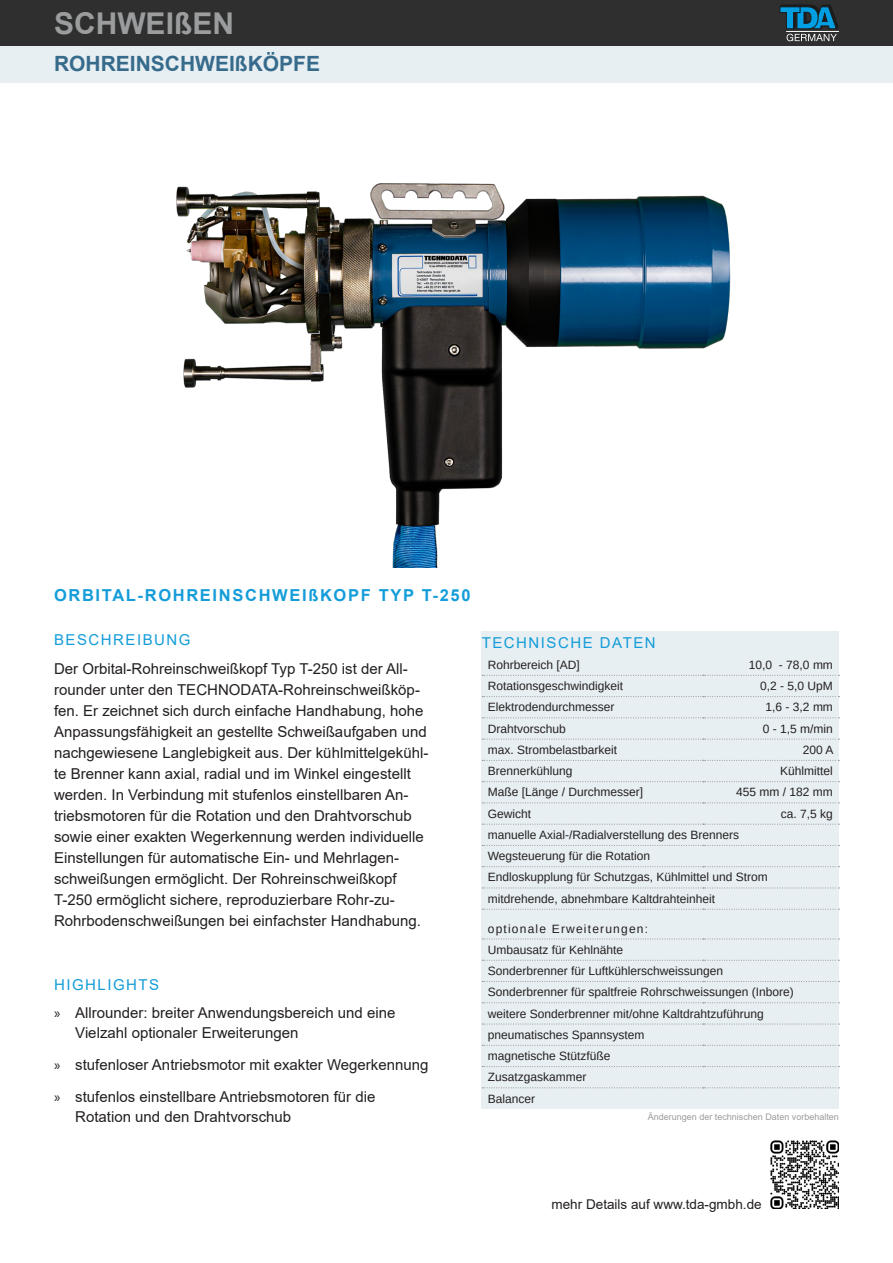
<style>
.page{position:relative;width:893px;height:1263px;background:#fff}
.page>*{position:absolute;margin:0;border:0;box-sizing:border-box;transform-origin:0 0}
.Überschrift_1{font:700 30px "Arial";color:#9a9c9e}
.Absatzformat_Techn__Details{font:700 21px "Arial";color:#376b8c}
.t1{font:700 16.5px "Arial";letter-spacing:.1em;color:#149dd9}
.t2{font:15px/21px "Arial";color:#231f20}
.Absatzformat_1{font:15px "Arial";letter-spacing:.1em;color:#149dd9}
.Normal_body{font:15px "Arial";letter-spacing:.1em;color:#149dd9}
.t3{font:13.5px "Arial";color:#231f20}
.t4{font:12px "Arimo";color:#231f20}
.t5{font:12px "Arimo";letter-spacing:.1em;color:#231f20}
.Absatzformat_Techn__Details-2{font:9px "Arial";color:#9a9c9e}
.s1{font-family:"Myriad Pro"}
</style>
<div class="page">
<img style="left:770px;top:1140px;width:69px;height:69px">
<div style="left:482px;top:631px;width:357px;height:478px;background:#e8eff2"></div>
<svg style="left:482px;top:675px;width:357px;height:1px"></svg>
<svg style="left:482px;top:696px;width:357px;height:1px"></svg>
<svg style="left:482px;top:717px;width:357px;height:1px"></svg>
<svg style="left:482px;top:738px;width:357px;height:2px"></svg>
<svg style="left:482px;top:760px;width:357px;height:1px"></svg>
<svg style="left:482px;top:781px;width:357px;height:1px"></svg>
<svg style="left:482px;top:802px;width:357px;height:1px"></svg>
<svg style="left:482px;top:824px;width:357px;height:1px"></svg>
<svg style="left:482px;top:845px;width:357px;height:1px"></svg>
<svg style="left:482px;top:866px;width:357px;height:1px"></svg>
<svg style="left:482px;top:887px;width:357px;height:1px"></svg>
<svg style="left:482px;top:909px;width:357px;height:1px"></svg>
<svg style="left:482px;top:938px;width:357px;height:1px"></svg>
<svg style="left:482px;top:960px;width:357px;height:1px"></svg>
<svg style="left:482px;top:981px;width:357px;height:1px"></svg>
<svg style="left:482px;top:1002px;width:357px;height:1px"></svg>
<svg style="left:482px;top:1023px;width:357px;height:1px"></svg>
<svg style="left:482px;top:1045px;width:357px;height:1px"></svg>
<svg style="left:482px;top:1066px;width:357px;height:1px"></svg>
<svg style="left:482px;top:1087px;width:357px;height:1px"></svg>
<img style="left:176px;top:183px;width:555px;height:385px">
<div style="left:0;top:0;width:893px;height:46px;background:#2e2f2e"></div>
<div style="left:0;top:46px;width:893px;height:37px;background:#e8eff2"></div>
<hr style="left:786px;top:31px;width:53px;height:1px;background:#fff">
<svg style="left:779px;top:5px;width:59px;height:36px"></svg>
<p class="Überschrift_1" style="left:54px;top:2px;width:181px">SCHWEIßEN</p>
<p class="Absatzformat_Techn__Details" style="left:54px;top:49px;width:268px">ROHREINSCHWEIßKÖPFE</p>
<p class="t1" style="left:54px;top:583px;width:418px">ORBITAL-ROHREINSCHWEIßKOPF TYP T-250</p>
<p class="Absatzformat_1" style="left:54px;top:629px;width:138px">BESCHREIBUNG</p>
<p class="t2" style="left:54px;top:658px;width:376px">Der Orbital-Rohreinschweißkopf Typ T-250 ist der All&shy;rounder unter den TECHNODATA-Rohreinschweißköp&shy;fen. Er zeichnet sich durch einfache Handhabung, hohe Anpassungsfähigkeit an gestellte Schweißaufgaben und nachgewiesene Langlebigkeit aus. Der kühlmittelgekühl&shy;te Brenner kann axial, radial und im Winkel eingestellt werden. In Verbindung mit stufenlos einstellbaren An&shy;triebsmotoren für die Rotation und den Drahtvorschub sowie einer exakten Wegerkennung werden individuelle Einstellungen für automatische Ein- und Mehrlagen&shy;schweißungen ermöglicht. Der Rohreinschweißkopf T-250 ermöglicht sichere, reproduzierbare Rohr-zu-Rohrbodenschweißungen bei einfachster Handhabung.</p>
<p class="Normal_body" style="left:54px;top:974px;width:107px">HIGHLIGHTS</p>
<p class="t2" style="left:75px;top:1003px;width:322px;line-height:19.5px;text-indent:-21px"><span class="s1">»</span> Allrounder: breiter Anwendungsbereich und eine<br>Vielzahl optionaler Erweiterungen</p>
<p class="t2" style="left:54px;top:1054px;width:376px"><span class="s1">»</span> stufenloser Antriebsmotor mit exakter Wegerkennung</p>
<p class="t2" style="left:75px;top:1087px;width:302px;line-height:19.5px;text-indent:-21px"><span class="s1">»</span> stufenlos einstellbare Antriebsmotoren für die<br>Rotation und den Drahtvorschub</p>
<p class="Absatzformat_1" style="left:482px;top:632px;width:175px">TECHNISCHE DATEN</p>
<p class="t4" style="left:488px;top:657px;width:94px">Rohrbereich [AD]</p>
<p class="t4" style="left:749px;top:657px;width:86px">10,0 - 78,0 mm</p>
<p class="t4" style="left:488px;top:678px;width:137px">Rotationsgeschwindigkeit</p>
<p class="t4" style="left:760px;top:678px;width:74px">0,2 - 5,0 UpM</p>
<p class="t4" style="left:488px;top:699px;width:128px">Elektrodendurchmesser</p>
<p class="t4" style="left:766px;top:699px;width:69px">1,6 - 3,2 mm</p>
<p class="t4" style="left:488px;top:721px;width:80px">Drahtvorschub</p>
<p class="t4" style="left:763px;top:721px;width:72px">0 - 1,5 m/min</p>
<p class="t4" style="left:488px;top:742px;width:131px">max. Strombelastbarkeit</p>
<p class="t4" style="left:803px;top:742px;width:32px">200 A</p>
<p class="t4" style="left:488px;top:763px;width:86px">Brennerkühlung</p>
<p class="t4" style="left:780px;top:763px;width:54px">Kühlmittel</p>
<p class="t4" style="left:488px;top:785px;width:157px">Maße [Länge / Durchmesser]</p>
<p class="t4" style="left:736px;top:785px;width:98px">455 mm / 182 mm</p>
<p class="t4" style="left:488px;top:806px;width:45px">Gewicht</p>
<p class="t4" style="left:781px;top:806px;width:54px">ca. 7,5 kg</p>
<p class="t4" style="left:488px;top:827px;width:253px">manuelle Axial-/Radialverstellung des Brenners</p>
<p class="t4" style="left:488px;top:848px;width:164px">Wegsteuerung für die Rotation</p>
<p class="t4" style="left:488px;top:870px;width:282px">Endloskupplung für Schutzgas, Kühlmittel und Strom</p>
<p class="t4" style="left:488px;top:891px;width:229px">mitdrehende, abnehmbare Kaltdrahteinheit</p>
<p class="t5" style="left:488px;top:921px;width:162px">optionale Erweiterungen:</p>
<p class="t4" style="left:488px;top:942px;width:137px">Umbausatz für Kehlnähte</p>
<p class="t4" style="left:488px;top:963px;width:237px">Sonderbrenner für Luftkühlerschweissungen</p>
<p class="t4" style="left:488px;top:984px;width:308px">Sonderbrenner für spaltfreie Rohrschweissungen (Inbore)</p>
<p class="t4" style="left:488px;top:1006px;width:278px">weitere Sonderbrenner mit/ohne Kaltdrahtzuführung</p>
<p class="t4" style="left:488px;top:1027px;width:158px">pneumatisches Spannsystem</p>
<p class="t4" style="left:488px;top:1048px;width:124px">magnetische Stützfüße</p>
<p class="t4" style="left:488px;top:1069px;width:100px">Zusatzgaskammer</p>
<p class="t4" style="left:488px;top:1091px;width:49px">Balancer</p>
<p class="Absatzformat_Techn__Details-2" style="left:648px;top:1110px;width:193px">Änderungen der technischen Daten vorbehalten</p>
<p class="t3" style="left:552px;top:1195px;width:212px">mehr Details auf www.tda-gmbh.de</p>
</div>
